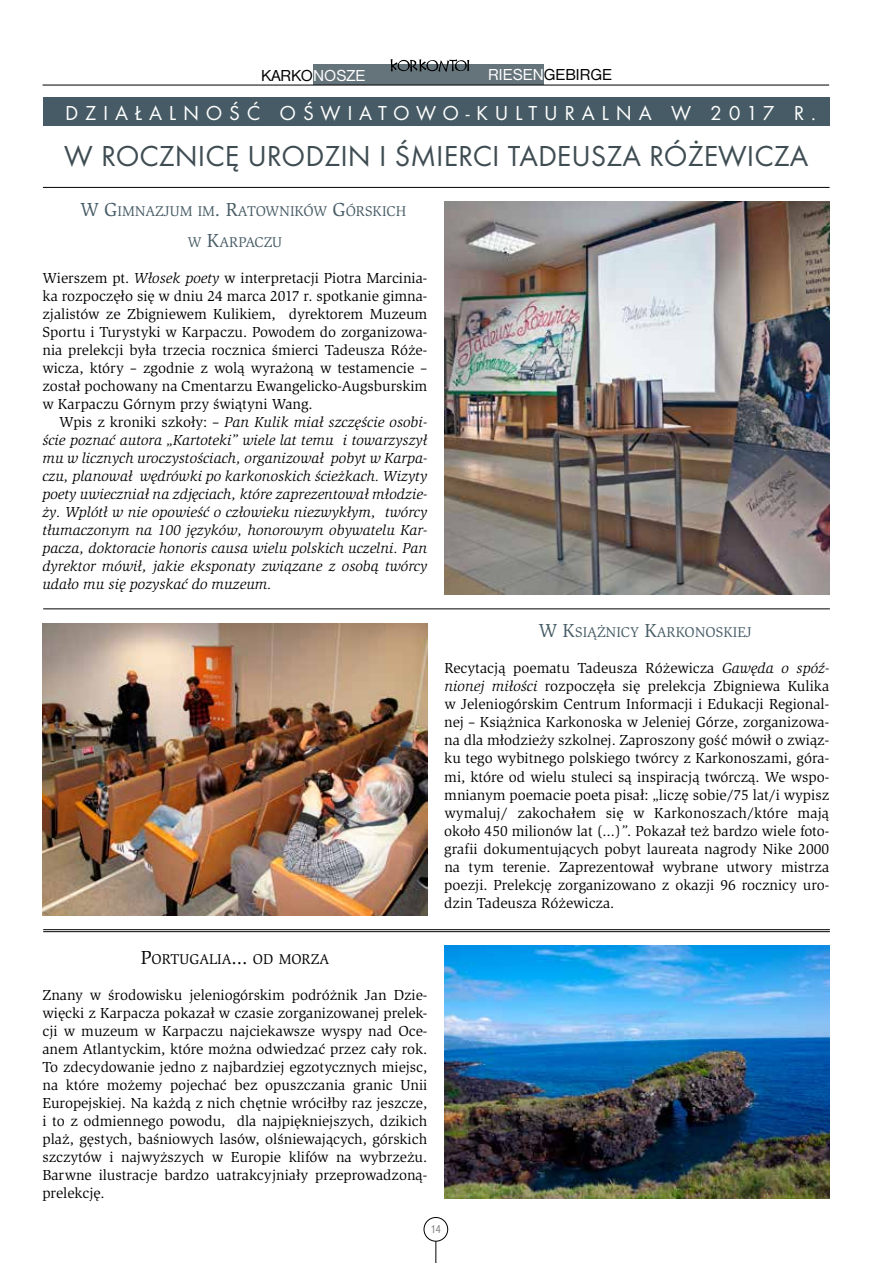
<style>
.page{position:relative;width:893px;height:1263px;background:#fff}
.page>*{position:absolute;margin:0;border:0;box-sizing:border-box;transform-origin:0 0}
.t1{font:30px "Futura TCE";color:#3f4d53}
.t2{font:21px "Futura TCE";letter-spacing:.32em;color:#fff}
.t3{font:16.5px "Nimbus San DCE";color:#000}
.t4{font:15px/18px "Slimbach Itc TCE";color:#000;text-align:justify}
.t5{font:italic 15px/18px "Slimbach Itc TCE";color:#000;text-align:justify}
.t6{font:14.7px/30.6px "Slimbach Itc TCE";color:#465b65}
.t7{font:14.7px "Slimbach Itc TCE";color:#000}
.t8{font:condensed 12px "Nimbus San DCE";color:#878787}
.s1{color:#fff}
.s2{font-size:19.5px}
.s3{font-style:italic}
.s4{font-style:normal}
</style>
<div class="page">
<div style="left:313px;top:64px;width:231px;height:21px;background:#65737a"></div>
<svg style="left:391px;top:59px;width:79px;height:13px"></svg>
<div style="left:424px;top:1217px;width:24px;height:24px;border:1px solid #000;border-radius:50%"></div>
<svg style="left:435px;top:1241px;width:1px;height:22px"></svg>
<hr style="left:43px;top:85px;width:786px;height:1px;background:#000">
<hr style="left:892px;top:538px;width:1px;height:333px;background:#eaeceb">
<div style="left:43px;top:98px;width:787px;height:28px;background:#465b65"></div>
<hr style="left:43px;top:187px;width:787px;height:1px;background:#000">
<hr style="left:43px;top:608px;width:787px;height:1px;background:#000">
<hr style="left:43px;top:929px;width:787px;height:1px;background:#000">
<hr style="left:43px;top:931px;width:787px;height:1px;background:#000">
<img style="left:444px;top:202px;width:386px;height:393px">
<img style="left:444px;top:945px;width:386px;height:253px">
<img style="left:43px;top:623px;width:384px;height:292px">
<p class="t3" style="left:261px;top:66px;width:106px">KARKO<span class="s1">NOSZE</span></p>
<p class="t3" style="left:488px;top:66px;width:125px"><span class="s1">RIESEN</span>GEBIRGE</p>
<h2 class="t2" style="left:65px;top:100px;width:752px">DZIAŁALNOŚĆ OŚWIATOWO-KULTURALNA W 2017 R.</h2>
<h1 class="t1" style="left:64px;top:138px;width:746px">W ROCZNICĘ URODZIN I ŚMIERCI TADEUSZA RÓŻEWICZA</h1>
<p class="t6" style="left:188px;top:196px;width:220px;text-indent:-107px"><span class="s2">W G</span>IMNAZJUM IM<span class="s2">. R</span>ATOWNIKÓW <span class="s2">G</span>ÓRSKICH<br>W <span class="s2">K</span>ARPACZU</p>
<p class="t4" style="left:42px;top:269px;width:386px">Wierszem pt. <span class="s3">Włosek poety</span> w interpretacji Piotra Marcinia&shy;ka rozpoczęło się w dniu 24 marca 2017 r. spotkanie gimna&shy;zjalistów ze Zbigniewem Kulikiem, dyrektorem Muzeum Sportu i Turystyki w Karpaczu. Powodem do zorganizowa&shy;nia prelekcji była trzecia rocznica śmierci Tadeusza Róże&shy;wicza, który – zgodnie z wolą wyrażoną w testamencie – został pochowany na Cmentarzu Ewangelicko-Augsburskim w Karpaczu Górnym przy świątyni Wang.</p>
<p class="t5" style="left:42px;top:413px;width:386px;text-indent:17px"><span class="s4">Wpis z kroniki szkoły: –</span> Pan Kulik miał szczęście osobi&shy;ście poznać autora „Kartoteki” wiele lat temu i towarzyszył mu w licznych uroczystościach, organizował pobyt w Karpa&shy;czu, planował wędrówki po karkonoskich ścieżkach. Wizyty poety uwieczniał na zdjęciach, które zaprezentował młodzie&shy;ży. Wplótł w nie opowieść o człowieku niezwykłym, twórcy tłumaczonym na 100 języków, honorowym obywatelu Kar&shy;pacza, doktoracie honoris causa wielu polskich uczelni. Pan dyrektor mówił, jakie eksponaty związane z osobą twórcy udało mu się pozyskać do muzeum.</p>
<p class="t6" style="left:539px;top:617px;width:215px"><span class="s2">W K</span>SIĄŻNICY <span class="s2">K</span>ARKONOSKIEJ</p>
<p class="t4" style="left:444px;top:660px;width:386px">Recytacją poematu Tadeusza Różewicza <span class="s3">Gawęda o spóź&shy;nionej miłości</span> rozpoczęła się prelekcja Zbigniewa Kulika w Jeleniogórskim Centrum Informacji i Edukacji Regional&shy;nej – Książnica Karkonoska w Jeleniej Górze, zorganizowa&shy;na dla młodzieży szkolnej. Zaproszony gość mówił o związ&shy;ku tego wybitnego polskiego twórcy z Karkonoszami, góra&shy;mi, które od wielu stuleci są inspiracją twórczą. We wspo&shy;mnianym poemacie poeta pisał: „liczę sobie/75 lat/i wypisz wymaluj/ zakochałem się w Karkonoszach/które mają około 450 milionów lat (…)<span class="s3">”</span>. Pokazał też bardzo wiele foto&shy;grafii dokumentujących pobyt laureata nagrody Nike 2000 na tym terenie. Zaprezentował wybrane utwory mistrza poezji. Prelekcję zorganizowano z okazji 96 rocznicy uro&shy;dzin Tadeusza Różewicza.</p>
<p class="t7" style="left:141px;top:950px;width:190px"><span class="s2">P</span>ORTUGALIA<span class="s2">...</span> OD MORZA</p>
<p class="t4" style="left:42px;top:986px;width:386px">Znany w środowisku jeleniogórskim podróżnik Jan Dzie&shy;więcki z Karpacza pokazał w czasie zorganizowanej prelek&shy;cji w muzeum w Karpaczu najciekawsze wyspy nad Oce&shy;anem Atlantyckim, które można odwiedzać przez cały rok.<br>To zdecydowanie jedno z najbardziej egzotycznych miejsc, na które możemy pojechać bez opuszczania granic Unii Europejskiej. Na każdą z nich chętnie wróciłby raz jeszcze, i to z odmiennego powodu, dla najpiękniejszych, dzikich plaż, gęstych, baśniowych lasów, olśniewających, górskich szczytów i najwyższych w Europie klifów na wybrzeżu.<br>Barwne ilustracje bardzo uatrakcyjniały przeprowadzoną&shy;prelekcję.</p>
<p class="t8" style="left:431px;top:1223px;width:12px">14</p>
</div>
